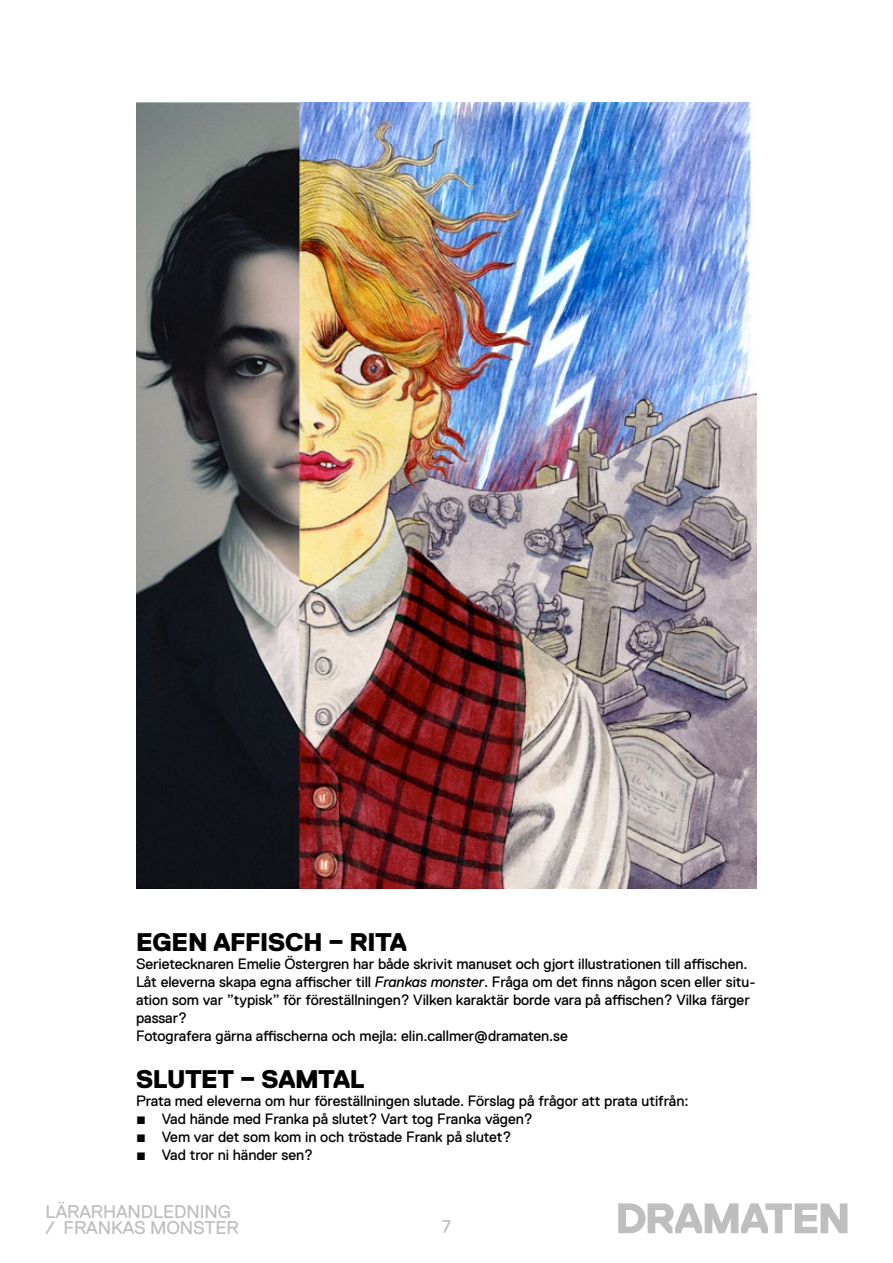
<style>
.page{position:relative;width:893px;height:1263px;background:#fff}
.page>*{position:absolute;margin:0;border:0;box-sizing:border-box;transform-origin:0 0}
.t1{font:800 25.5px "Replica LL";letter-spacing:-.015em;color:#000}
.t2{font:18.45px/15.8px "Replica LL";letter-spacing:-.005em;color:#bebebe}
.t3{font:15px/18px "Replica LL";letter-spacing:-.005em;color:#000}
.s1{font-style:italic}
</style>
<div class="page">
<svg style="left:618px;top:1203px;width:229px;height:30px"></svg>
<img style="left:136px;top:102px;width:621px;height:787px">
<h1 class="t1" style="left:136px;top:928px;width:272px">EGEN AFFISCH – RITA</h1>
<p class="t3" style="left:136px;top:955px;width:621px">Serietecknaren Emelie Östergren har både skrivit manuset och gjort illustrationen till affischen.<br>Låt eleverna skapa egna affischer till <span class="s1">Frankas monster</span>. Fråga om det finns någon scen eller situ&shy;ation som var ”typisk” för föreställningen? Vilken karaktär borde vara på affischen? Vilka färger passar?<br>Fotografera gärna affischerna och mejla: elin.callmer@dramaten.se</p>
<h1 class="t1" style="left:136px;top:1065px;width:230px">SLUTET – SAMTAL</h1>
<p class="t3" style="left:136px;top:1092px;width:554px">Prata med eleverna om hur föreställningen slutade. Förslag på frågor att prata utifrån: ̓ Vad hände med Franka på slutet? Vart tog Franka vägen?<br>̓ Vem var det som kom in och tröstade Frank på slutet?<br>̓ Vad tror ni händer sen?</p>
<p class="t2" style="left:45px;top:1203px;width:195px">LÄRARHANDLEDNING / FRANKAS MONSTER</p>
<p class="t2" style="left:442px;top:1219px;width:11px">7</p>
</div>
